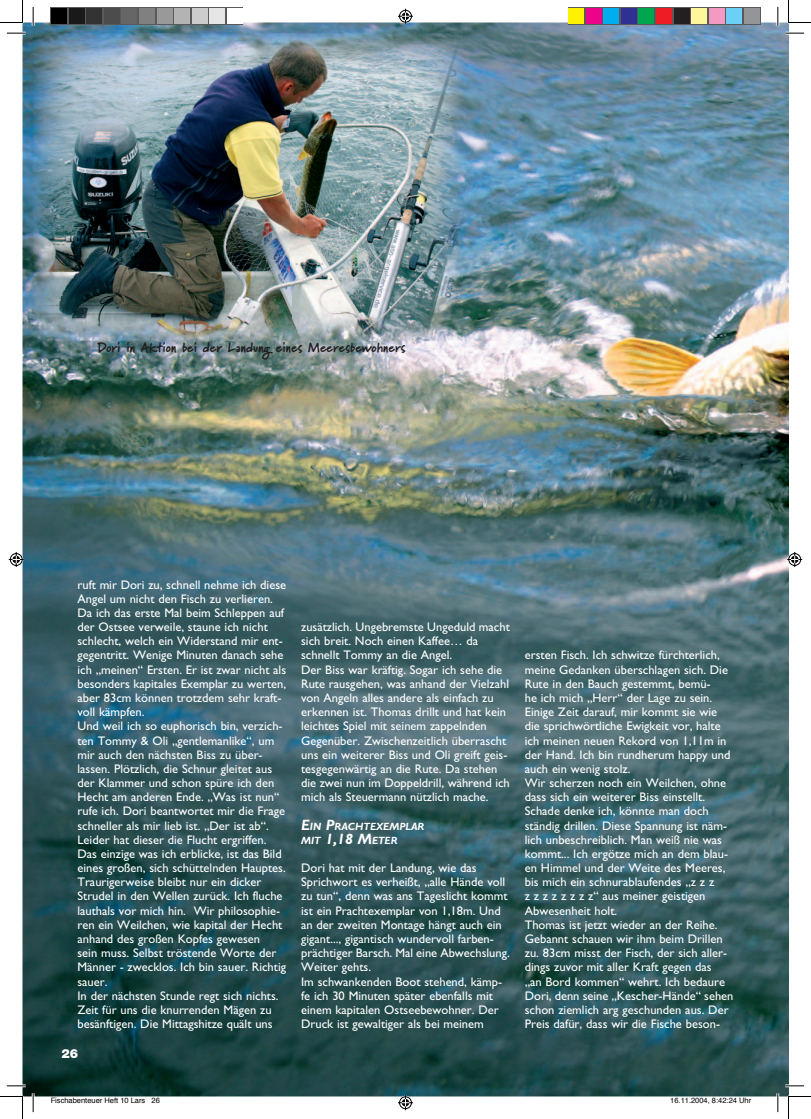
<style>
.page{position:relative;width:811px;height:1119px;background:#fff}
.page>*{position:absolute;margin:0;border:0;box-sizing:border-box;transform-origin:0 0}
.t1{font:900 13.75px "Marydale";color:#231f20}
.t2{font:12.5px/14.1px "Gill Sans";color:#fff}
.t3{font:900 12.5px "Helvetica Neue";color:#fff}
.t4{font:italic 700 10.5px/14.1px "Gill Sans";color:#fff}
.t5{font:7.5px "Helvetica";color:#000}
.s1{font-size:15px}
</style>
<div class="page">
<img style="left:22px;top:23px;width:766px;height:1073px">
<img style="left:33px;top:33px;width:429px;height:307px">
<hr style="left:7px;top:32px;width:19px;height:3px;background:#fff">
<hr style="left:785px;top:32px;width:18px;height:3px;background:#fff">
<hr style="left:7px;top:1084px;width:19px;height:3px;background:#fff">
<hr style="left:785px;top:1084px;width:18px;height:3px;background:#fff">
<hr style="left:32px;top:7px;width:3px;height:19px;background:#fff">
<hr style="left:32px;top:1093px;width:3px;height:19px;background:#fff">
<hr style="left:776px;top:7px;width:3px;height:19px;background:#fff">
<hr style="left:776px;top:1093px;width:3px;height:19px;background:#fff">
<svg style="left:7px;top:33px;width:19px;height:1px"></svg>
<svg style="left:785px;top:33px;width:18px;height:1px"></svg>
<svg style="left:7px;top:1085px;width:19px;height:1px"></svg>
<svg style="left:785px;top:1085px;width:18px;height:1px"></svg>
<svg style="left:33px;top:7px;width:1px;height:19px"></svg>
<svg style="left:33px;top:1093px;width:1px;height:19px"></svg>
<svg style="left:777px;top:7px;width:1px;height:19px"></svg>
<svg style="left:777px;top:1093px;width:1px;height:19px"></svg>
<svg style="left:0;top:0;width:23px;height:23px"></svg>
<svg style="left:0;top:1096px;width:23px;height:23px"></svg>
<svg style="left:788px;top:0;width:22px;height:23px"></svg>
<svg style="left:788px;top:1096px;width:22px;height:23px"></svg>
<svg style="left:396px;top:8px;width:18px;height:17px"></svg>
<svg style="left:396px;top:1093px;width:18px;height:18px"></svg>
<svg style="left:8px;top:550px;width:17px;height:18px"></svg>
<svg style="left:785px;top:550px;width:18px;height:18px"></svg>
<svg style="left:51px;top:8px;width:192px;height:17px"></svg>
<div style="left:52px;top:9px;width:15px;height:15px;background:#000"></div>
<div style="left:69px;top:9px;width:15px;height:15px;background:#191919"></div>
<div style="left:87px;top:9px;width:15px;height:15px;background:#333"></div>
<div style="left:104px;top:9px;width:15px;height:15px;background:#4c4c4c"></div>
<div style="left:122px;top:9px;width:15px;height:15px;background:#666"></div>
<div style="left:139px;top:9px;width:15px;height:15px;background:#808080"></div>
<div style="left:157px;top:9px;width:15px;height:15px;background:#999"></div>
<div style="left:174px;top:9px;width:15px;height:15px;background:#b3b3b3"></div>
<div style="left:192px;top:9px;width:15px;height:15px;background:#ccc"></div>
<div style="left:209px;top:9px;width:15px;height:15px;background:#e6e6e6"></div>
<div style="left:227px;top:9px;width:15px;height:15px;background:#fff"></div>
<svg style="left:567px;top:8px;width:193px;height:17px"></svg>
<div style="left:568px;top:9px;width:15px;height:15px;background:#fff101"></div>
<div style="left:586px;top:9px;width:15px;height:15px;background:#ed028c"></div>
<div style="left:603px;top:9px;width:15px;height:15px;background:#00aeef"></div>
<div style="left:621px;top:9px;width:15px;height:15px;background:#2e3092"></div>
<div style="left:638px;top:9px;width:15px;height:15px;background:#00a54f"></div>
<div style="left:656px;top:9px;width:15px;height:15px;background:#ee1d23"></div>
<div style="left:673px;top:9px;width:15px;height:15px;background:#231f20"></div>
<div style="left:691px;top:9px;width:15px;height:15px;background:#fff79a"></div>
<div style="left:708px;top:9px;width:15px;height:15px;background:#f499c2"></div>
<div style="left:726px;top:9px;width:15px;height:15px;background:#6ccff6"></div>
<div style="left:743px;top:9px;width:15px;height:15px;background:#939598"></div>
<p class="t1" style="left:97px;top:339px;width:309px">Dori in Aktion bei der Landung eines Meeresbewohners</p>
<p class="t2" style="left:77px;top:578px;width:210px">ruft mir Dori zu, schnell nehme ich diese Angel um nicht den Fisch zu verlieren.<br>Da ich das erste Mal beim Schleppen auf der Ostsee verweile, staune ich nicht schlecht, welch ein Widerstand mir ent&shy;gegentritt. Wenige Minuten danach sehe ich „meinen“ Ersten. Er ist zwar nicht als besonders kapitales Exemplar zu werten, aber 83cm können trotzdem sehr kraft&shy;voll kämpfen.<br>Und weil ich so euphorisch bin, verzich&shy;ten Tommy &amp; Oli „gentlemanlike“, um mir auch den nächsten Biss zu über&shy;lassen. Plötzlich, die Schnur gleitet aus der Klammer und schon spüre ich den Hecht am anderen Ende. „Was ist nun“ rufe ich. Dori beantwortet mir die Frage schneller als mir lieb ist. „Der ist ab“.<br>Leider hat dieser die Flucht ergriffen.<br>Das einzige was ich erblicke, ist das Bild eines großen, sich schüttelnden Hauptes.<br>Traurigerweise bleibt nur ein dicker Strudel in den Wellen zurück. Ich fluche lauthals vor mich hin. Wir philosophie&shy;ren ein Weilchen, wie kapital der Hecht anhand des großen Kopfes gewesen<br>sein muss. Selbst tröstende Worte der Männer - zwecklos. Ich bin sauer. Richtig sauer.<br>In der nächsten Stunde regt sich nichts.<br>Zeit für uns die knurrenden Mägen zu besänftigen. Die Mittagshitze quält uns</p>
<p class="t2" style="left:301px;top:621px;width:210px">zusätzlich. Ungebremste Ungeduld macht sich breit. Noch einen Kaffee… da schnellt Tommy an die Angel.<br>Der Biss war kräftig. Sogar ich sehe die Rute rausgehen, was anhand der Vielzahl von Angeln alles andere als einfach zu erkennen ist. Thomas drillt und hat kein leichtes Spiel mit seinem zappelnden Gegenüber. Zwischenzeitlich überrascht uns ein weiterer Biss und Oli greift geis&shy;tesgegenwärtig an die Rute. Da stehen die zwei nun im Doppeldrill, während ich mich als Steuermann nützlich mache.</p>
<p class="t4" style="left:301px;top:820px;width:125px"><span class="s1">E</span>IN <span class="s1">P</span>RACHTEXEMPLAR<br>MIT <span class="s1">1,18 M</span>ETER</p>
<p class="t2" style="left:301px;top:862px;width:210px">Dori hat mit der Landung, wie das Sprichwort es verheißt, „alle Hände voll zu tun“, denn was ans Tageslicht kommt ist ein Prachtexemplar von 1,18m. Und an der zweiten Montage hängt auch ein gigant..., gigantisch wundervoll farben&shy;prächtiger Barsch. Mal eine Abwechslung.<br>Weiter gehts.<br>Im schwankenden Boot stehend, kämp&shy;fe ich 30 Minuten später ebenfalls mit einem kapitalen Ostseebewohner. Der Druck ist gewaltiger als bei meinem</p>
<p class="t2" style="left:524px;top:649px;width:210px">ersten Fisch. Ich schwitze fürchterlich, meine Gedanken überschlagen sich. Die Rute in den Bauch ge stemmt, bemü-<br>he ich mich „Herr“ der Lage zu sein.<br>Einige Zeit darauf, mir kommt sie wie die sprichwörtliche Ewigkeit vor, halte ich meinen neuen Rekord von 1,11m in der Hand. Ich bin rundherum happy und auch ein wenig stolz.<br>Wir scherzen noch ein Weilchen, ohne dass sich ein weiterer Biss einstellt.<br>Schade denke ich, könnte man doch ständig drillen. Diese Spannung ist näm&shy;lich unbeschreiblich. Man weiß nie was kommt... Ich ergötze mich an dem blau&shy;en Himmel und der Weite des Meeres, bis mich ein schnurablaufendes „z z z<br>z z z z z z z z“ aus meiner geistigen Abwesenheit holt.<br>Thomas ist jetzt wieder an der Reihe.<br>Gebannt schauen wir ihm beim Drillen zu. 83cm misst der Fisch, der sich aller&shy;dings zuvor mit aller Kraft gegen das<br>„an Bord kommen“ wehrt. Ich bedaure Dori, denn seine „Kescher-Hände“ sehen schon ziemlich arg geschunden aus. Der Preis dafür, dass wir die Fische beson-</p>
<p class="t3" style="left:61px;top:1049px;width:18px">26</p>
<p class="t5" style="left:51px;top:1097px;width:111px">Fischabenteuer Heft 10 Lars 26</p>
<p class="t5" style="left:670px;top:1097px;width:82px">16.11.2004, 8:42:24 Uhr</p>
</div>
